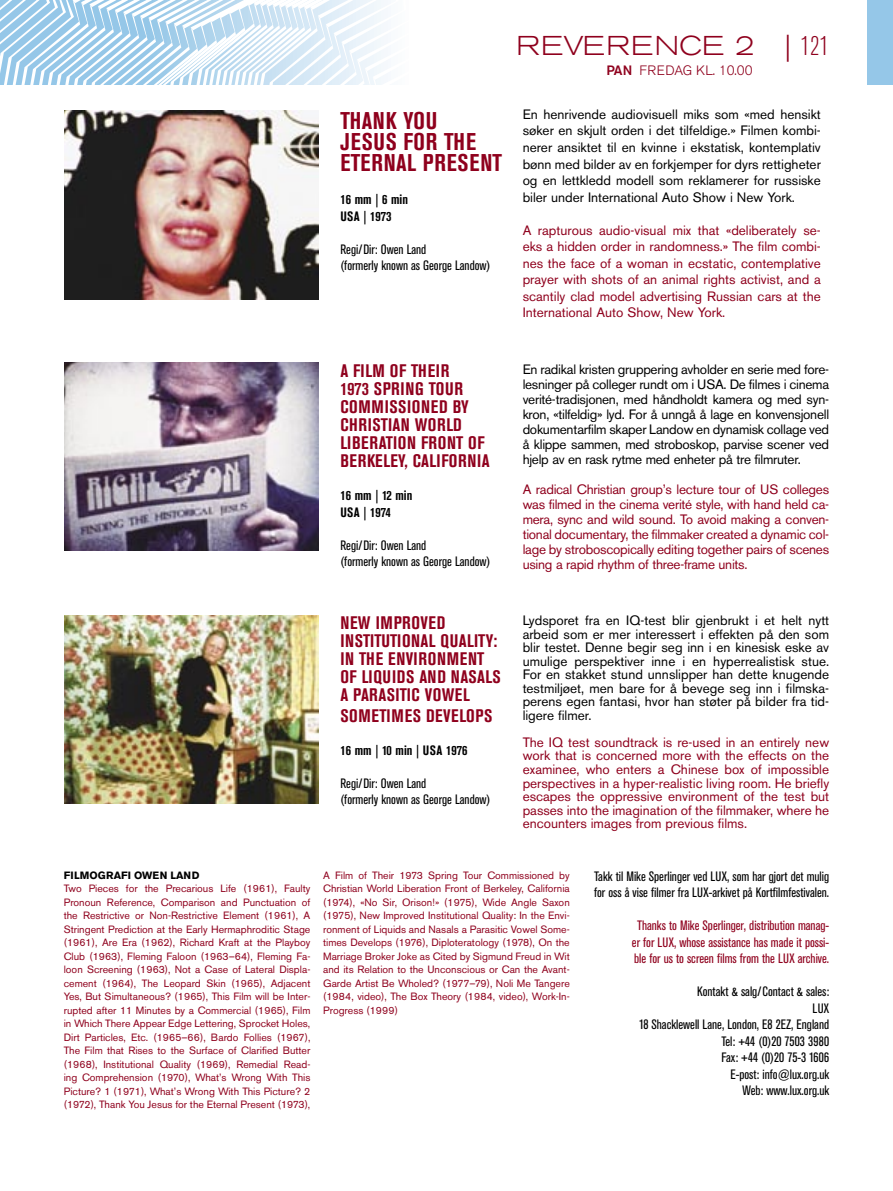
<style>
.page{position:relative;width:893px;height:1191px;background:#fff}
.page>*{position:absolute;margin:0;border:0;box-sizing:border-box;transform-origin:0 0}
.t1{font:300 expanded 27px "Akzidenz Grotesk BE";letter-spacing:.03em;color:#8f001d}
.brødtekst_film{font:700 condensed 24px "Akzidenz Grotesk BE";letter-spacing:.035em;color:#8f001d}
.brødtekst_film-2{font:700 condensed 18px/18px "Akzidenz Grotesk BE";letter-spacing:.035em;color:#8f001d}
.brødtekst_film-3{font:13.5px/13.5px "Akzidenz Grotesk BE";color:#000;text-align:justify}
.brødtekst_film-4{font:13.5px/13.5px "Akzidenz Grotesk BE";color:#8f001d;text-align:justify}
.t2{font:condensed 13.5px/16.5px "Akzidenz Grotesk BE";color:#000}
.t3{font:condensed 13.5px/16.5px "Akzidenz Grotesk BE";color:#8f001d;text-align:center}
.brødtekst_film-5{font:700 condensed 13.5px "Akzidenz Grotesk BE";color:#000}
.t4{font:300 13.5px "Akzidenz Grotesk BE";letter-spacing:.01em;color:#8f001d}
.brødtekst_film-6{font:10.5px/13.5px "Akzidenz Grotesk BE";color:#8f001d;text-align:justify}
.brødtekst_film-7{font:700 10.5px "Akzidenz Grotesk BE";color:#000}
.s1{font-stretch:condensed}
.s2{font-weight:500}
</style>
<div class="page">
<svg style="left:0;top:0;width:384px;height:84px"></svg>
<div style="left:867px;top:0;width:26px;height:85px;background:#95c7e8"></div>
<img style="left:65px;top:111px;width:253px;height:188px">
<img style="left:65px;top:362px;width:253px;height:189px">
<img style="left:65px;top:615px;width:253px;height:188px">
<p class="brødtekst_film" style="left:340px;top:107px;width:98px">THANK YOU</p>
<p class="brødtekst_film" style="left:340px;top:128px;width:137px">JESUS FOR THE</p>
<p class="brødtekst_film" style="left:340px;top:149px;width:163px">ETERNAL PRESENT</p>
<p class="brødtekst_film-5" style="left:340px;top:192px;width:69px">16 mm | 6 min</p>
<p class="brødtekst_film-5" style="left:340px;top:208px;width:53px">USA | 1973</p>
<p class="t2" style="left:340px;top:241px;width:88px">Regi/Dir: Owen Land</p>
<p class="t2" style="left:340px;top:257px;width:152px">(formerly known as George Landow)</p>
<p class="t1" style="left:516px;top:31px;width:314px">REVERENCE 2 | <span class="s1">121</span></p>
<p class="t4" style="left:606px;top:63px;width:148px"><span class="s2">PAN</span> FREDAG KL. 10.00</p>
<p class="brødtekst_film-3" style="left:523px;top:106px;width:300px;line-height:16.5px">En henrivende audiovisuell miks som «med hensikt søker en skjult orden i det tilfeldige.» Filmen kombi&shy;nerer ansiktet til en kvinne i ekstatisk, kontemplativ bønn med bilder av en forkjemper for dyrs rettigheter og en lettkledd modell som reklamerer for russiske biler under International Auto Show i New York.</p>
<p class="brødtekst_film-4" style="left:523px;top:222px;width:300px;line-height:16.5px">A rapturous audio-visual mix that «deliberately se&shy;eks a hidden order in randomness.» The film combi&shy;nes the face of a woman in ecstatic, contemplative prayer with shots of an animal rights activist, and a scantily clad model advertising Russian cars at the International Auto Show, New York.</p>
<p class="brødtekst_film-2" style="left:340px;top:362px;width:124px">A FILM OF THEIR<br>1973 SPRING TOUR</p>
<p class="brødtekst_film-2" style="left:340px;top:398px;width:130px">COMMISSIONED BY<br>CHRISTIAN WORLD</p>
<p class="brødtekst_film-2" style="left:340px;top:434px;width:151px">LIBERATION FRONT OF<br>BERKELEY, CALIFORNIA</p>
<p class="brødtekst_film-5" style="left:340px;top:487px;width:73px">16 mm | 12 min</p>
<p class="brødtekst_film-5" style="left:340px;top:504px;width:52px">USA | 1974</p>
<p class="t2" style="left:340px;top:537px;width:88px">Regi/Dir: Owen Land</p>
<p class="t2" style="left:340px;top:553px;width:152px">(formerly known as George Landow)</p>
<p class="brødtekst_film-3" style="left:523px;top:361px;width:308px;line-height:15px">En radikal kristen gruppering avholder en serie med fore&shy;lesninger på colleger rundt om i USA. De filmes i cinema verité-tradisjonen, med håndholdt kamera og med syn&shy;kron, «tilfeldig» lyd. For å unngå å lage en konvensjonell dokumentarfilm skaper Landow en dynamisk collage ved å klippe sammen, med stroboskop, parvise scener ved hjelp av en rask rytme med enheter på tre filmruter.</p>
<p class="brødtekst_film-4" style="left:523px;top:481px;width:308px;line-height:15px">A radical Christian group’s lecture tour of US colleges was filmed in the cinema verité style, with hand held ca&shy;mera, sync and wild sound. To avoid making a conven&shy;tional documentary, the filmmaker created a dynamic col&shy;lage by stroboscopically editing together pairs of scenes using a rapid rhythm of three-frame units.</p>
<p class="brødtekst_film-2" style="left:340px;top:614px;width:107px">NEW IMPROVED</p>
<p class="brødtekst_film-2" style="left:340px;top:632px;width:162px">INSTITUTIONAL QUALITY:<br>IN THE ENVIRONMENT<br>OF LIQUIDS AND NASALS<br>A PARASITIC VOWEL</p>
<p class="brødtekst_film-2" style="left:340px;top:707px;width:154px">SOMETIMES DEVELOPS</p>
<p class="brødtekst_film-5" style="left:340px;top:742px;width:129px">16 mm | 10 min | USA 1976</p>
<p class="t2" style="left:340px;top:775px;width:88px">Regi/Dir: Owen Land</p>
<p class="t2" style="left:340px;top:792px;width:152px">(formerly known as George Landow)</p>
<p class="brødtekst_film-3" style="left:523px;top:614px;width:308px">Lydsporet fra en IQ-test blir gjenbrukt i et helt nytt arbeid som er mer interessert i effekten på den som blir testet. Denne begir seg inn i en kinesisk eske av umulige perspektiver inne i en hyperrealistisk stue.<br>For en stakket stund unnslipper han dette knugende testmiljøet, men bare for å bevege seg inn i filmska&shy;perens egen fantasi, hvor han støter på bilder fra tid&shy;ligere filmer.</p>
<p class="brødtekst_film-4" style="left:523px;top:735px;width:308px">The IQ test soundtrack is re-used in an entirely new work that is concerned more with the effects on the examinee, who enters a Chinese box of impossible perspectives in a hyper-realistic living room. He briefly escapes the oppressive environment of the test but passes into the imagination of the filmmaker, where he encounters images from previous films.</p>
<p class="brødtekst_film-7" style="left:64px;top:868px;width:137px">FILMOGRAFI OWEN LAND</p>
<p class="brødtekst_film-6" style="left:64px;top:881px;width:248px">Two Pieces for the Precarious Life (1961), Faulty Pronoun Reference, Comparison and Punctuation of the Restrictive or Non-Restrictive Element (1961), A Stringent Prediction at the Early Hermaphroditic Stage (1961), Are Era (1962), Richard Kraft at the Playboy Club (1963), Fleming Faloon (1963–64), Fleming Fa&shy;loon Screening (1963), Not a Case of Lateral Displa&shy;cement (1964), The Leopard Skin (1965), Adjacent Yes, But Simultaneous? (1965), This Film will be Inter&shy;rupted after 11 Minutes by a Commercial (1965), Film in Which There Appear Edge Lettering, Sprocket Holes, Dirt Particles, Etc. (1965–66), Bardo Follies (1967), The Film that Rises to the Surface of Clarified Butter (1968), Institutional Quality (1969), Remedial Read&shy;ing Comprehension (1970), What’s Wrong With This Picture? 1 (1971), What’s Wrong With This Picture? 2 (1972), Thank You Jesus for the Eternal Present (1973),</p>
<p class="brødtekst_film-6" style="left:323px;top:868px;width:248px">A Film of Their 1973 Spring Tour Commissioned by Christian World Liberation Front of Berkeley, California (1974), «No Sir, Orison!» (1975), Wide Angle Saxon (1975), New Improved Institutional Quality: In the Envi&shy;ronment of Liquids and Nasals a Parasitic Vowel Some&shy;times Develops (1976), Diploteratology (1978), On the Marriage Broker Joke as Cited by Sigmund Freud in Wit and its Relation to the Unconscious or Can the Avant-Garde Artist Be Wholed? (1977–79), Noli Me Tangere (1984, video), The Box Theory (1984, video), Work-In-Progress (1999)</p>
<p class="t2" style="left:594px;top:868px;width:237px">Takk til Mike Sperlinger ved LUX, som har gjort det mulig for oss å vise filmer fra LUX-arkivet på Kortfilmfestivalen.</p>
<p class="t3" style="left:632px;top:917px;width:199px">Thanks to Mike Sperlinger, distribution manag&shy;er for LUX, whose assistance has made it possi&shy;ble for us to screen films from the LUX archive.</p>
<p class="t2" style="left:697px;top:983px;width:134px">Kontakt &amp; salg/Contact &amp; sales:</p>
<p class="t2" style="left:813px;top:1000px;width:18px">LUX</p>
<p class="t2" style="left:639px;top:1016px;width:192px">18 Shacklewell Lane, London, E8 2EZ, England</p>
<p class="t2" style="left:722px;top:1033px;width:109px">Tel: +44 (0)20 7503 3980</p>
<p class="t2" style="left:721px;top:1049px;width:109px">Fax: +44 (0)20 75-3 1606</p>
<p class="t2" style="left:730px;top:1066px;width:100px">E-post: info@lux.org.uk</p>
<p class="t2" style="left:742px;top:1082px;width:88px">Web: www.lux.org.uk</p>
</div>
